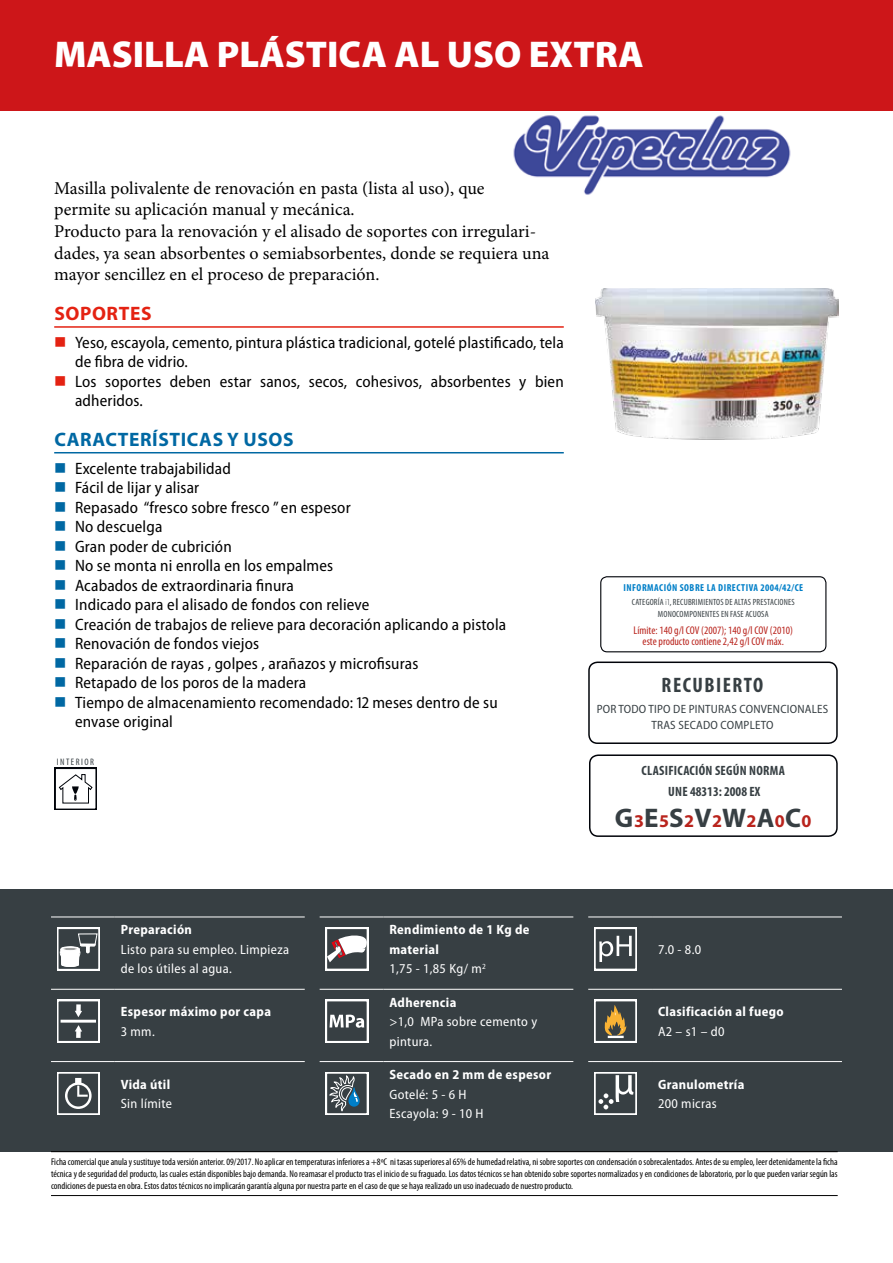
<style>
.page{position:relative;width:893px;height:1263px;background:#fff}
.page>*{position:absolute;margin:0;border:0;box-sizing:border-box;transform-origin:0 0}
.t1{font:900 37.5px "Myriad Pro";color:#fff}
.t2{font:700 27px "Myriad Pro";color:#373f43}
.t3{font:700 condensed 21px "Myriad Pro";letter-spacing:.07em;color:#373f43}
.t4{font:700 19.5px "Myriad Pro";letter-spacing:.03em;color:#0068a3}
.t5{font:700 19.5px "Myriad Pro";letter-spacing:.03em;color:#e42212}
.t6{font:18px/21.6px "Minion Pro";color:#000}
.t7{font:semi-condensed 16.5px/19.5px "Myriad Pro";letter-spacing:.01em;color:#000}
.t8{font:700 semi-condensed 13.5px/19.5px "Myriad Pro";letter-spacing:.025em;color:#fff}
.t9{font:semi-condensed 13.5px/19.5px "Myriad Pro";letter-spacing:.025em;color:#fff}
.t10{font:700 condensed 13.5px/20.7px "Myriad Pro";letter-spacing:.02em;color:#373f43;text-align:center}
.t11{font:semi-condensed 12px/16.5px "Myriad Pro";letter-spacing:.02em;color:#373f43;text-align:center}
.t12{font:condensed 11.25px/11.2px "Myriad Pro";color:#b9241d;text-align:center}
.t13{font:700 condensed 10.2px "Myriad Pro";letter-spacing:.05em;color:#007fc8}
.t14{font:condensed 9.75px/12px "Myriad Pro";color:#000;text-align:justify}
.t15{font:condensed 9.45px "Myriad Pro";letter-spacing:.155em;color:#373f43}
.t16{font:condensed 9px/11.2px "Myriad Pro";letter-spacing:.02em;color:#373f43;text-align:center}
.s1{font-weight:300;font-stretch:normal}
.s2{font-size:18px;color:#b9241d}
.s3{font-weight:400}
</style>
<div class="page">
<div style="left:0;top:889px;width:893px;height:263px;background:#373f43"></div>
<hr style="left:51px;top:1151px;width:787px;height:1px;background:#000">
<hr style="left:51px;top:1195px;width:787px;height:1px;background:#000">
<div style="left:0;top:0;width:893px;height:111px;background:#cd1619"></div>
<img style="left:513px;top:115px;width:278px;height:80px">
<hr style="left:54px;top:326px;width:510px;height:2px;background:#e42212">
<hr style="left:54px;top:452px;width:510px;height:1px;background:#0068a3">
<div style="left:589px;top:754px;width:249px;height:83px;border:2px solid #000309;border-radius:9px"></div>
<div style="left:588px;top:661px;width:250px;height:83px;border:2px solid #000309;border-radius:9px"></div>
<hr style="left:51px;top:916px;width:64px;height:1px;background:#fff">
<hr style="left:115px;top:916px;width:190px;height:1px;background:#fff">
<hr style="left:51px;top:989px;width:64px;height:1px;background:#fff">
<hr style="left:115px;top:989px;width:190px;height:1px;background:#fff">
<hr style="left:51px;top:1061px;width:64px;height:1px;background:#fff">
<hr style="left:115px;top:1061px;width:190px;height:1px;background:#fff">
<svg style="left:57px;top:927px;width:43px;height:43px"></svg>
<svg style="left:57px;top:1000px;width:43px;height:42px"></svg>
<svg style="left:57px;top:1072px;width:43px;height:43px"></svg>
<hr style="left:320px;top:916px;width:63px;height:1px;background:#fff">
<hr style="left:383px;top:916px;width:190px;height:1px;background:#fff">
<hr style="left:320px;top:989px;width:63px;height:1px;background:#fff">
<hr style="left:383px;top:989px;width:190px;height:1px;background:#fff">
<hr style="left:320px;top:1061px;width:63px;height:1px;background:#fff">
<hr style="left:383px;top:1061px;width:190px;height:1px;background:#fff">
<svg style="left:326px;top:927px;width:42px;height:43px"></svg>
<svg style="left:326px;top:1000px;width:42px;height:42px"></svg>
<svg style="left:326px;top:1072px;width:42px;height:43px;background:#68757d"></svg>
<hr style="left:588px;top:916px;width:64px;height:1px;background:#fff">
<hr style="left:652px;top:916px;width:190px;height:1px;background:#fff">
<hr style="left:588px;top:989px;width:64px;height:1px;background:#fff">
<hr style="left:652px;top:989px;width:190px;height:1px;background:#fff">
<hr style="left:588px;top:1061px;width:64px;height:1px;background:#fff">
<hr style="left:652px;top:1061px;width:190px;height:1px;background:#fff">
<svg style="left:594px;top:927px;width:43px;height:43px"></svg>
<svg style="left:594px;top:1000px;width:43px;height:42px;background:#766f5e"></svg>
<svg style="left:594px;top:1072px;width:43px;height:43px"></svg>
<div style="left:600px;top:576px;width:226px;height:76px;border:1px solid #000309;border-radius:6px"></div>
<svg style="left:54px;top:767px;width:43px;height:43px"></svg>
<img style="left:596px;top:288px;width:243px;height:151px">
<h1 class="t1" style="left:54px;top:33px;width:591px">MASILLA PLÁSTICA AL USO EXTRA</h1>
<p class="t6" style="left:54px;top:177px;width:497px">Masilla polivalente de renovación en pasta (lista al uso), que<br>permite su aplicación manual y mecánica.<br>Producto para la renovación y el alisado de soportes con irregulari&shy;dades, ya sean absorbentes o semiabsorbentes, donde se requiera una mayor sencillez en el proceso de preparación.</p>
<h3 class="t5" style="left:54px;top:301px;width:99px">SOPORTES</h3>
<h3 class="t7" style="left:75px;top:333px;width:490px">Yeso, escayola, cemento, pintura plástica tradicional, gotelé plastificado, tela de fibra de vidrio.<br>Los soportes deben estar sanos, secos, cohesivos, absorbentes y bien adheridos.</h3>
<h3 class="t4" style="left:54px;top:426px;width:241px">CARACTERÍSTICAS Y USOS</h3>
<p class="t7" style="left:75px;top:459px;width:433px">Excelente trabajabilidad<br>Fácil de lijar y alisar<br>Repasado “fresco sobre fresco ” en espesor<br>No descuelga<br>Gran poder de cubrición<br>No se monta ni enrolla en los empalmes<br>Acabados de extraordinaria finura<br>Indicado para el alisado de fondos con relieve<br>Creación de trabajos de relieve para decoración aplicando a pistola Renovación de fondos viejos<br>Reparación de rayas , golpes , arañazos y microfisuras<br>Retapado de los poros de la madera<br>Tiempo de almacenamiento recomendado: 12 meses dentro de su envase original</p>
<p class="t15" style="left:57px;top:756px;width:39px">INTERIOR</p>
<p class="t13" style="left:623px;top:581px;width:181px">INFORMACIÓN SOBRE LA DIRECTIVA 2004/42/CE</p>
<p class="t16" style="left:632px;top:596px;width:165px">CATEGORÍA <span class="s1">i1</span>, RECUBRIMIENTOS DE ALTAS PRESTACIONES<br>MONOCOMPONENTES EN FASE ACUOSA</p>
<p class="t12" style="left:634px;top:625px;width:161px">Límite: 140 g/l COV (2007); 140 g/l COV (2010) este producto contiene 2,42 g/l COV máx.</p>
<h3 class="t3" style="left:662px;top:672px;width:103px">RECUBIERTO</h3>
<p class="t11" style="left:597px;top:701px;width:233px">POR TODO TIPO DE PINTURAS CONVENCIONALES<br>TRAS SECADO COMPLETO</p>
<h3 class="t10" style="left:642px;top:760px;width:145px">CLASIFICACIÓN SEGÚN NORMA<br>UNE 48313: 2008 EX</h3>
<h2 class="t2" style="left:615px;top:800px;width:198px">G<span class="s2">3</span>E<span class="s2">5</span>S<span class="s2">2</span>V<span class="s2">2</span>W<span class="s2">2</span>A<span class="s2">0</span>C<span class="s2">0</span></h2>
<h3 class="t8" style="left:121px;top:920px;width:73px">Preparación</h3>
<h3 class="t9" style="left:121px;top:940px;width:170px">Listo para su empleo. Limpieza de los útiles al agua.</h3>
<h3 class="t8" style="left:121px;top:1002px;width:152px">Espesor máximo por capa</h3>
<h3 class="t9" style="left:121px;top:1022px;width:35px">3 mm.</h3>
<h3 class="t8" style="left:121px;top:1075px;width:51px">Vida útil</h3>
<h3 class="t9" style="left:121px;top:1094px;width:53px">Sin límite</h3>
<h3 class="t8" style="left:389px;top:920px;width:142px">Rendimiento de 1 Kg de material<br><span class="s3">1,75 - 1,85 Kg/ m</span><sup>2</sup></h3>
<h3 class="t8" style="left:389px;top:993px;width:68px">Adherencia</h3>
<h3 class="t9" style="left:389px;top:1012px;width:149px">&gt;1,0 MPa sobre cemento y pintura.</h3>
<h3 class="t8" style="left:389px;top:1065px;width:163px">Secado en 2 mm de espesor</h3>
<h3 class="t9" style="left:389px;top:1084px;width:96px">Gotelé: 5 - 6 H<br>Escayola: 9 - 10 H</h3>
<h3 class="t9" style="left:658px;top:940px;width:45px">7.0 - 8.0</h3>
<h3 class="t8" style="left:658px;top:1002px;width:127px">Clasificación al fuego</h3>
<h3 class="t9" style="left:658px;top:1022px;width:68px">A2 – s1 – d0</h3>
<h3 class="t8" style="left:658px;top:1075px;width:88px">Granulometría</h3>
<h3 class="t9" style="left:658px;top:1094px;width:60px">200 micras</h3>
<p class="t14" style="left:51px;top:1155px;width:788px">Ficha comercial que anula y sustituye toda versión anterior. 09/2017. No aplicar en temperaturas inferiores a +8ºC ni tasas superiores al 65% de humedad relativa, ni sobre soportes con condensación o sobrecalentados. Antes de su empleo, leer detenidamente la ficha técnica y de seguridad del producto, las cuales están disponibles bajo demanda. No reamasar el producto tras el inicio de su fraguado. Los datos técnicos se han obtenido sobre soportes normalizados y en condiciones de laboratorio, por lo que pueden variar según las condiciones de puesta en obra. Estos datos técnicos no implicarán garantía alguna por nuestra parte en el caso de que se haya realizado un uso inadecuado de nuestro producto.</p>
</div>
